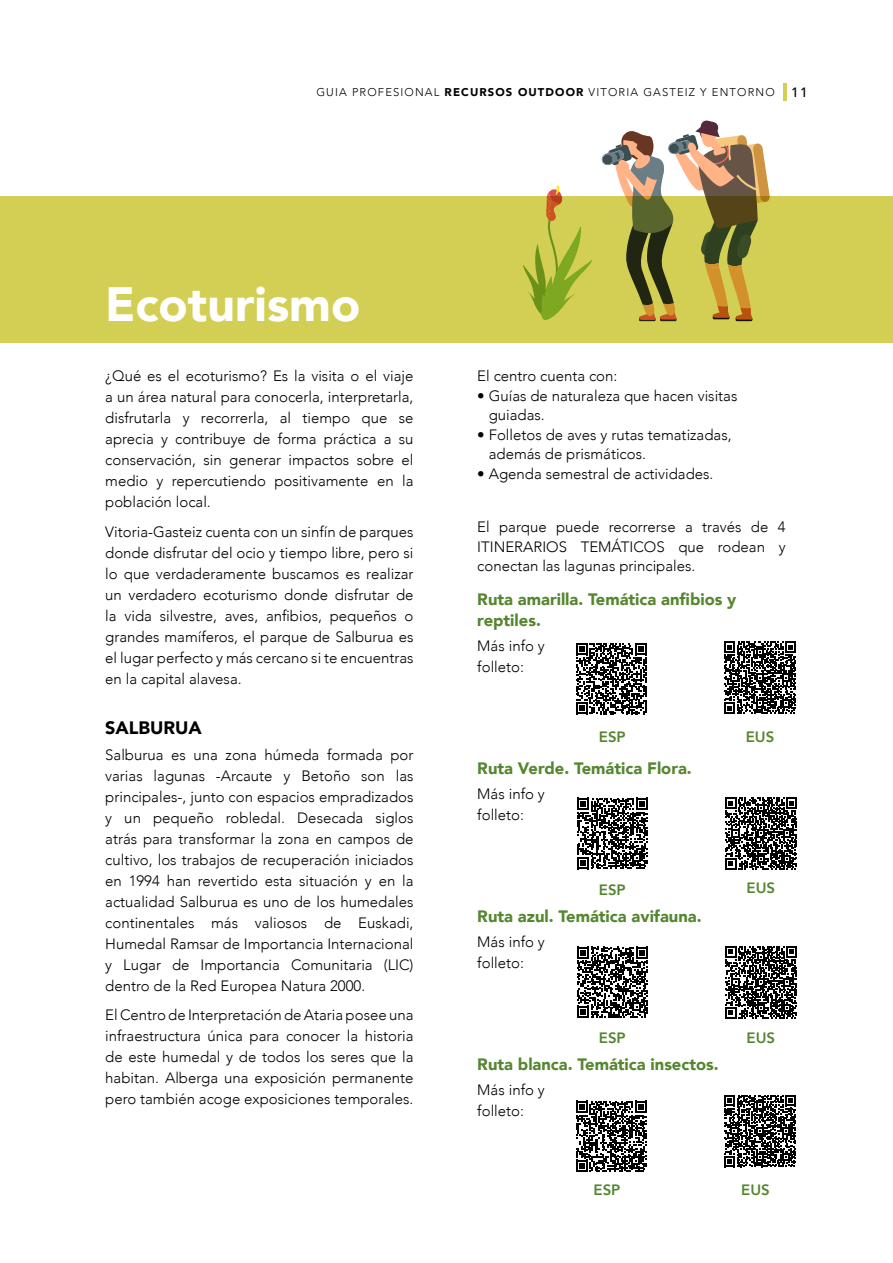
<style>
.page{position:relative;width:893px;height:1263px;background:#fff}
.page>*{position:absolute;margin:0;border:0;box-sizing:border-box;transform-origin:0 0}
.t1{font:900 48px "Avenir";color:#fff}
.t2{font:900 18px "Avenir";color:#000}
.t3{font:900 16.5px/21px "Avenir";color:#558630}
.t4{font:300 15px/21px "Avenir";color:#000}
.t5{font:800 15px "Avenir";color:#558630}
.t6{font:300 11.25px "Avenir";letter-spacing:.1em;color:#000}
.s1{font-weight:900}
.s2{font-weight:500;font-size:13.5px}
</style>
<div class="page">
<hr style="left:783px;top:83px;width:3px;height:17px;background:#d3cf55">
<div style="left:0;top:197px;width:893px;height:146px;background:#d3cf55"></div>
<svg style="left:601px;top:120px;width:169px;height:201px"></svg>
<svg style="left:523px;top:185px;width:69px;height:135px"></svg>
<svg style="left:576px;top:643px;width:71px;height:71px"></svg>
<svg style="left:724px;top:641px;width:72px;height:73px"></svg>
<svg style="left:577px;top:798px;width:71px;height:71px"></svg>
<svg style="left:725px;top:797px;width:72px;height:72px"></svg>
<svg style="left:577px;top:947px;width:71px;height:71px"></svg>
<svg style="left:725px;top:946px;width:72px;height:72px"></svg>
<svg style="left:576px;top:1101px;width:71px;height:71px"></svg>
<svg style="left:724px;top:1095px;width:72px;height:72px"></svg>
<p class="t6" style="left:316px;top:86px;width:493px">GUIA PROFESIONAL <span class="s1">RECURSOS OUTDOOR</span> VITORIA GASTEIZ Y ENTORNO <span class="s2">11</span></p>
<h1 class="t1" style="left:105px;top:263px;width:257px">Ecoturismo</h1>
<p class="t4" style="left:105px;top:365px;width:310px;text-align:justify">¿Qué es el ecoturismo? Es la visita o el viaje a un área natural para conocerla, interpretarla, disfrutarla y recorrerla, al tiempo que se aprecia y contribuye de forma práctica a su conservación, sin generar impactos sobre el medio y repercutiendo positivamente en la población local.</p>
<p class="t4" style="left:105px;top:521px;width:310px;text-align:justify">Vitoria-Gasteiz cuenta con un sinfín de parques donde disfrutar del ocio y tiempo libre, pero si lo que verdaderamente buscamos es realizar un verdadero ecoturismo donde disfrutar de la vida silvestre, aves, anfibios, pequeños o grandes mamíferos, el parque de Salburua es el lugar perfecto y más cercano si te encuentras en la capital alavesa.</p>
<p class="t2" style="left:105px;top:713px;width:98px">SALBURUA</p>
<p class="t4" style="left:105px;top:744px;width:310px;text-align:justify">Salburua es una zona húmeda formada por varias lagunas -Arcaute y Betoño son las principales-, junto con espacios empradizados y un pequeño robledal. Desecada siglos atrás para transformar la zona en campos de cultivo, los trabajos de recuperación iniciados en 1994 han revertido esta situación y en la actualidad Salburua es uno de los humedales continentales más valiosos de Euskadi, Humedal Ramsar de Importancia Internacional y Lugar de Importancia Comunitaria (LIC) dentro de la Red Europea Natura 2000.</p>
<p class="t4" style="left:105px;top:1004px;width:310px;text-align:justify">El Centro de Interpretación de Ataria posee una infraestructura única para conocer la historia de este humedal y de todos los seres que la habitan. Alberga una exposición permanente pero también acoge exposiciones temporales.</p>
<p class="t4" style="left:477px;top:365px;width:142px">El centro cuenta con:</p>
<p class="t4" style="left:489px;top:386px;width:250px;line-height:19.5px;text-indent:-11px">• Guías de naturaleza que hacen visitas guiadas.</p>
<p class="t4" style="left:489px;top:425px;width:244px;line-height:19.5px;text-indent:-11px">• Folletos de aves y rutas tematizadas, además de prismáticos.</p>
<p class="t4" style="left:477px;top:463px;width:238px">• Agenda semestral de actividades.</p>
<p class="t4" style="left:477px;top:517px;width:310px;line-height:19.5px;text-align:justify">El parque puede recorrerse a través de 4<br>ITINERARIOS TEMÁTICOS que rodean y conectan las lagunas principales.</p>
<p class="t3" style="left:477px;top:588px;width:261px">Ruta amarilla. Temática anfibios y reptiles.</p>
<p class="t4" style="left:477px;top:635px;width:69px">Más info y folleto:</p>
<p class="t5" style="left:599px;top:725px;width:28px">ESP</p>
<p class="t5" style="left:746px;top:725px;width:30px">EUS</p>
<p class="t3" style="left:477px;top:757px;width:216px">Ruta Verde. Temática Flora.</p>
<p class="t4" style="left:477px;top:783px;width:69px">Más info y folleto:</p>
<p class="t5" style="left:599px;top:878px;width:28px">ESP</p>
<p class="t5" style="left:747px;top:876px;width:30px">EUS</p>
<p class="t3" style="left:477px;top:905px;width:226px">Ruta azul. Temática avifauna.</p>
<p class="t4" style="left:477px;top:931px;width:69px">Más info y folleto:</p>
<p class="t5" style="left:599px;top:1026px;width:28px">ESP</p>
<p class="t5" style="left:747px;top:1026px;width:30px">EUS</p>
<p class="t3" style="left:477px;top:1053px;width:243px">Ruta blanca. Temática insectos.</p>
<p class="t4" style="left:477px;top:1080px;width:69px">Más info y folleto:</p>
<p class="t5" style="left:593px;top:1178px;width:28px">ESP</p>
<p class="t5" style="left:741px;top:1178px;width:30px">EUS</p>
</div>
